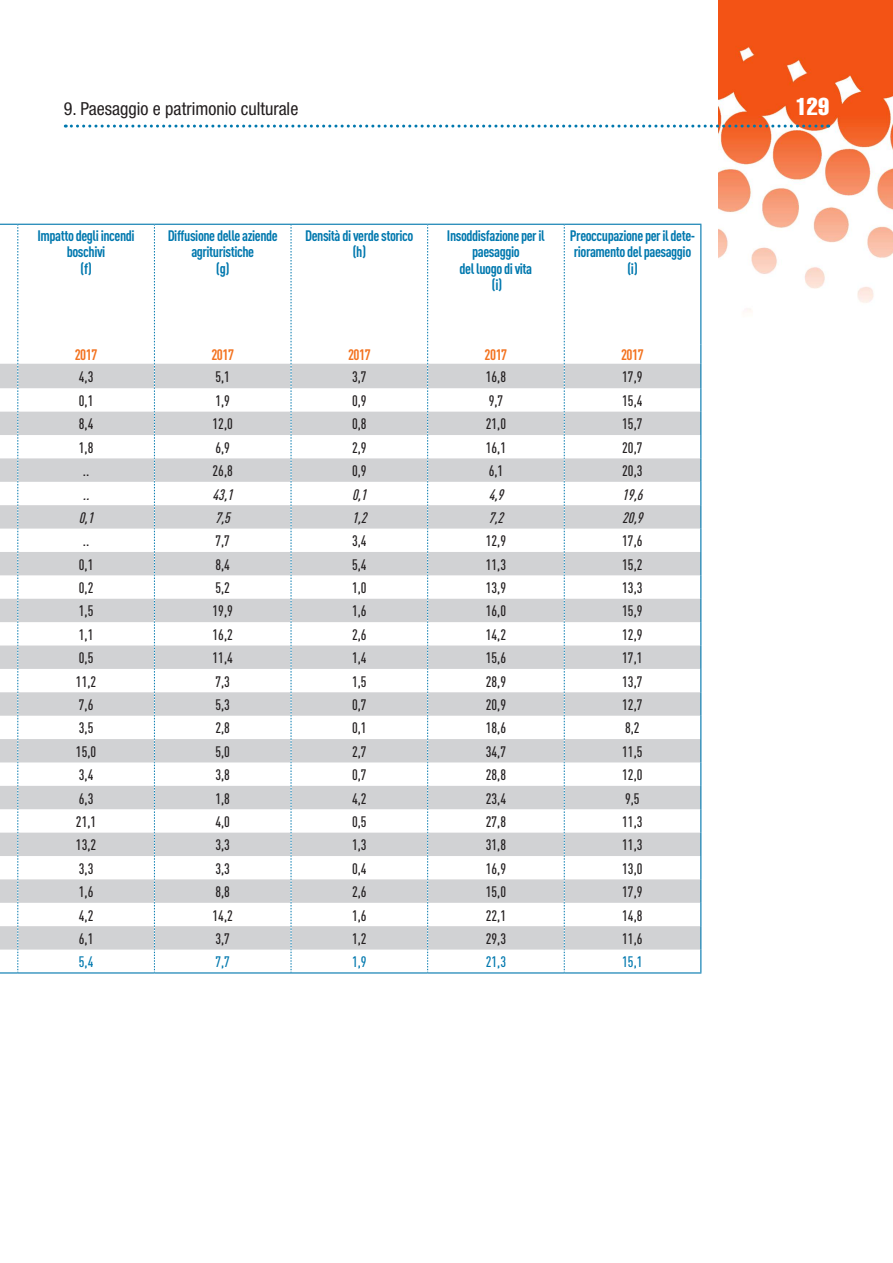
<style>
.page{position:relative;width:893px;height:1263px;background:#fff}
.page>*{position:absolute;margin:0;border:0;box-sizing:border-box;transform-origin:0 0}
.t1{font:24px "Helvetica LT Std Comp";color:#fff}
.t2{font:condensed 18px "Helvetica Neue LT Std";color:#231f20}
.t3{font:500 15px "DIN Cond";color:#231f20}
.t4{font:700 15px/16.5px "DIN Cond";letter-spacing:-.03em;color:#0078ae;text-align:center}
.t5{font:italic 500 15px "DIN Cond";color:#231f20}
.t6{font:700 15px "DIN Cond";letter-spacing:-.03em;color:#f37320}
.t7{font:500 15px "DIN Cond";color:#0078ae}
</style>
<div class="page">
<img style="left:719px;top:0;width:174px;height:312px">
<svg style="left:65px;top:125px;width:764px;height:3px"></svg>
<svg style="left:19px;top:364px;width:681px;height:585px;fill:#d1d2d6"></svg>
<hr style="left:18px;top:224px;width:136px;height:1px;background:#0078ae">
<hr style="left:154px;top:224px;width:137px;height:1px;background:#0078ae">
<hr style="left:291px;top:224px;width:137px;height:1px;background:#0078ae">
<hr style="left:428px;top:224px;width:136px;height:1px;background:#0078ae">
<hr style="left:564px;top:224px;width:137px;height:1px;background:#0078ae">
<hr style="left:700px;top:225px;width:1px;height:120px;background:#0078ae">
<hr style="left:18px;top:972px;width:136px;height:1px;background:#0078ae">
<hr style="left:154px;top:972px;width:137px;height:1px;background:#0078ae">
<hr style="left:291px;top:972px;width:137px;height:1px;background:#0078ae">
<hr style="left:428px;top:972px;width:136px;height:1px;background:#0078ae">
<hr style="left:564px;top:972px;width:137px;height:1px;background:#0078ae">
<svg style="left:700px;top:345px;width:1px;height:627px"></svg>
<svg style="left:0;top:224px;width:19px;height:749px"></svg>
<svg style="left:154px;top:225px;width:1px;height:748px"></svg>
<svg style="left:291px;top:225px;width:1px;height:748px"></svg>
<svg style="left:427px;top:225px;width:1px;height:748px"></svg>
<svg style="left:564px;top:225px;width:1px;height:748px"></svg>
<p class="t2" style="left:64px;top:98px;width:236px">9. Paesaggio e patrimonio culturale</p>
<h1 class="t1" style="left:796px;top:91px;width:35px">129</h1>
<p class="t4" style="left:38px;top:227px;width:99px">Impatto degli incendi boschivi<br>(f)</p>
<p class="t4" style="left:168px;top:227px;width:112px">Diffusione delle aziende agrituristiche<br>(g)</p>
<p class="t4" style="left:305px;top:227px;width:110px">Densità di verde storico (h)</p>
<p class="t4" style="left:447px;top:227px;width:99px">Insoddisfazione per il paesaggio<br>del luogo di vita<br>(i)</p>
<p class="t4" style="left:570px;top:227px;width:127px">Preoccupazione per il dete&shy;rioramento del paesaggio (i)</p>
<p class="t6" style="left:75px;top:345px;width:24px">2017</p>
<p class="t6" style="left:211px;top:345px;width:24px">2017</p>
<p class="t6" style="left:348px;top:345px;width:24px">2017</p>
<p class="t6" style="left:485px;top:345px;width:24px">2017</p>
<p class="t6" style="left:621px;top:345px;width:24px">2017</p>
<p class="t3" style="left:79px;top:368px;width:16px">4,3</p>
<p class="t3" style="left:215px;top:368px;width:16px">5,1</p>
<p class="t3" style="left:352px;top:368px;width:16px">3,7</p>
<p class="t3" style="left:486px;top:368px;width:22px">16,8</p>
<p class="t3" style="left:622px;top:368px;width:22px">17,9</p>
<p class="t3" style="left:79px;top:392px;width:16px">0,1</p>
<p class="t3" style="left:215px;top:392px;width:16px">1,9</p>
<p class="t3" style="left:352px;top:392px;width:16px">0,9</p>
<p class="t3" style="left:489px;top:392px;width:16px">9,7</p>
<p class="t3" style="left:622px;top:392px;width:22px">15,4</p>
<p class="t3" style="left:79px;top:415px;width:16px">8,4</p>
<p class="t3" style="left:213px;top:415px;width:22px">12,0</p>
<p class="t3" style="left:352px;top:415px;width:16px">0,8</p>
<p class="t3" style="left:486px;top:415px;width:22px">21,0</p>
<p class="t3" style="left:622px;top:415px;width:22px">15,7</p>
<p class="t3" style="left:79px;top:438px;width:16px">1,8</p>
<p class="t3" style="left:215px;top:438px;width:16px">6,9</p>
<p class="t3" style="left:352px;top:438px;width:16px">2,9</p>
<p class="t3" style="left:486px;top:438px;width:22px">16,1</p>
<p class="t3" style="left:622px;top:438px;width:22px">20,7</p>
<p class="t3" style="left:83px;top:462px;width:8px">..</p>
<p class="t3" style="left:213px;top:462px;width:22px">26,8</p>
<p class="t3" style="left:352px;top:462px;width:16px">0,9</p>
<p class="t3" style="left:489px;top:462px;width:16px">6,1</p>
<p class="t3" style="left:622px;top:462px;width:22px">20,3</p>
<p class="t5" style="left:83px;top:485px;width:12px">..</p>
<p class="t5" style="left:213px;top:485px;width:26px">43,1</p>
<p class="t5" style="left:352px;top:485px;width:20px">0,1</p>
<p class="t5" style="left:489px;top:485px;width:20px">4,9</p>
<p class="t5" style="left:622px;top:485px;width:26px">19,6</p>
<p class="t5" style="left:79px;top:509px;width:20px">0,1</p>
<p class="t5" style="left:215px;top:509px;width:20px">7,5</p>
<p class="t5" style="left:352px;top:509px;width:20px">1,2</p>
<p class="t5" style="left:489px;top:509px;width:20px">7,2</p>
<p class="t5" style="left:622px;top:509px;width:26px">20,9</p>
<p class="t3" style="left:83px;top:532px;width:8px">..</p>
<p class="t3" style="left:215px;top:532px;width:16px">7,7</p>
<p class="t3" style="left:352px;top:532px;width:16px">3,4</p>
<p class="t3" style="left:486px;top:532px;width:22px">12,9</p>
<p class="t3" style="left:622px;top:532px;width:22px">17,6</p>
<p class="t3" style="left:79px;top:555px;width:16px">0,1</p>
<p class="t3" style="left:215px;top:555px;width:16px">8,4</p>
<p class="t3" style="left:352px;top:555px;width:16px">5,4</p>
<p class="t3" style="left:486px;top:555px;width:22px">11,3</p>
<p class="t3" style="left:622px;top:555px;width:22px">15,2</p>
<p class="t3" style="left:79px;top:579px;width:16px">0,2</p>
<p class="t3" style="left:215px;top:579px;width:16px">5,2</p>
<p class="t3" style="left:352px;top:579px;width:16px">1,0</p>
<p class="t3" style="left:486px;top:579px;width:22px">13,9</p>
<p class="t3" style="left:622px;top:579px;width:22px">13,3</p>
<p class="t3" style="left:79px;top:602px;width:16px">1,5</p>
<p class="t3" style="left:213px;top:602px;width:22px">19,9</p>
<p class="t3" style="left:352px;top:602px;width:16px">1,6</p>
<p class="t3" style="left:486px;top:602px;width:22px">16,0</p>
<p class="t3" style="left:622px;top:602px;width:22px">15,9</p>
<p class="t3" style="left:79px;top:626px;width:16px">1,1</p>
<p class="t3" style="left:213px;top:626px;width:22px">16,2</p>
<p class="t3" style="left:352px;top:626px;width:16px">2,6</p>
<p class="t3" style="left:486px;top:626px;width:22px">14,2</p>
<p class="t3" style="left:622px;top:626px;width:22px">12,9</p>
<p class="t3" style="left:79px;top:649px;width:16px">0,5</p>
<p class="t3" style="left:213px;top:649px;width:22px">11,4</p>
<p class="t3" style="left:352px;top:649px;width:16px">1,4</p>
<p class="t3" style="left:486px;top:649px;width:22px">15,6</p>
<p class="t3" style="left:622px;top:649px;width:22px">17,1</p>
<p class="t3" style="left:76px;top:672px;width:22px">11,2</p>
<p class="t3" style="left:215px;top:672px;width:16px">7,3</p>
<p class="t3" style="left:352px;top:672px;width:16px">1,5</p>
<p class="t3" style="left:486px;top:672px;width:22px">28,9</p>
<p class="t3" style="left:622px;top:672px;width:22px">13,7</p>
<p class="t3" style="left:79px;top:696px;width:16px">7,6</p>
<p class="t3" style="left:215px;top:696px;width:16px">5,3</p>
<p class="t3" style="left:352px;top:696px;width:16px">0,7</p>
<p class="t3" style="left:486px;top:696px;width:22px">20,9</p>
<p class="t3" style="left:622px;top:696px;width:22px">12,7</p>
<p class="t3" style="left:79px;top:719px;width:16px">3,5</p>
<p class="t3" style="left:215px;top:719px;width:16px">2,8</p>
<p class="t3" style="left:352px;top:719px;width:16px">0,1</p>
<p class="t3" style="left:486px;top:719px;width:22px">18,6</p>
<p class="t3" style="left:625px;top:719px;width:16px">8,2</p>
<p class="t3" style="left:76px;top:742px;width:22px">15,0</p>
<p class="t3" style="left:215px;top:742px;width:16px">5,0</p>
<p class="t3" style="left:352px;top:742px;width:16px">2,7</p>
<p class="t3" style="left:486px;top:742px;width:22px">34,7</p>
<p class="t3" style="left:622px;top:742px;width:22px">11,5</p>
<p class="t3" style="left:79px;top:766px;width:16px">3,4</p>
<p class="t3" style="left:215px;top:766px;width:16px">3,8</p>
<p class="t3" style="left:352px;top:766px;width:16px">0,7</p>
<p class="t3" style="left:486px;top:766px;width:22px">28,8</p>
<p class="t3" style="left:622px;top:766px;width:22px">12,0</p>
<p class="t3" style="left:79px;top:789px;width:16px">6,3</p>
<p class="t3" style="left:215px;top:789px;width:16px">1,8</p>
<p class="t3" style="left:352px;top:789px;width:16px">4,2</p>
<p class="t3" style="left:486px;top:789px;width:22px">23,4</p>
<p class="t3" style="left:625px;top:789px;width:16px">9,5</p>
<p class="t3" style="left:76px;top:813px;width:22px">21,1</p>
<p class="t3" style="left:215px;top:813px;width:16px">4,0</p>
<p class="t3" style="left:352px;top:813px;width:16px">0,5</p>
<p class="t3" style="left:486px;top:813px;width:22px">27,8</p>
<p class="t3" style="left:622px;top:813px;width:22px">11,3</p>
<p class="t3" style="left:76px;top:836px;width:22px">13,2</p>
<p class="t3" style="left:215px;top:836px;width:16px">3,3</p>
<p class="t3" style="left:352px;top:836px;width:16px">1,3</p>
<p class="t3" style="left:486px;top:836px;width:22px">31,8</p>
<p class="t3" style="left:622px;top:836px;width:22px">11,3</p>
<p class="t3" style="left:79px;top:859px;width:16px">3,3</p>
<p class="t3" style="left:215px;top:859px;width:16px">3,3</p>
<p class="t3" style="left:352px;top:859px;width:16px">0,4</p>
<p class="t3" style="left:486px;top:859px;width:22px">16,9</p>
<p class="t3" style="left:622px;top:859px;width:22px">13,0</p>
<p class="t3" style="left:79px;top:883px;width:16px">1,6</p>
<p class="t3" style="left:215px;top:883px;width:16px">8,8</p>
<p class="t3" style="left:352px;top:883px;width:16px">2,6</p>
<p class="t3" style="left:486px;top:883px;width:22px">15,0</p>
<p class="t3" style="left:622px;top:883px;width:22px">17,9</p>
<p class="t3" style="left:79px;top:906px;width:16px">4,2</p>
<p class="t3" style="left:213px;top:906px;width:22px">14,2</p>
<p class="t3" style="left:352px;top:906px;width:16px">1,6</p>
<p class="t3" style="left:486px;top:906px;width:22px">22,1</p>
<p class="t3" style="left:622px;top:906px;width:22px">14,8</p>
<p class="t3" style="left:79px;top:930px;width:16px">6,1</p>
<p class="t3" style="left:215px;top:930px;width:16px">3,7</p>
<p class="t3" style="left:352px;top:930px;width:16px">1,2</p>
<p class="t3" style="left:486px;top:930px;width:22px">29,3</p>
<p class="t3" style="left:622px;top:930px;width:22px">11,6</p>
<p class="t7" style="left:79px;top:953px;width:16px">5,4</p>
<p class="t7" style="left:215px;top:953px;width:16px">7,7</p>
<p class="t7" style="left:352px;top:953px;width:16px">1,9</p>
<p class="t7" style="left:486px;top:953px;width:22px">21,3</p>
<p class="t7" style="left:622px;top:953px;width:22px">15,1</p>
</div>
